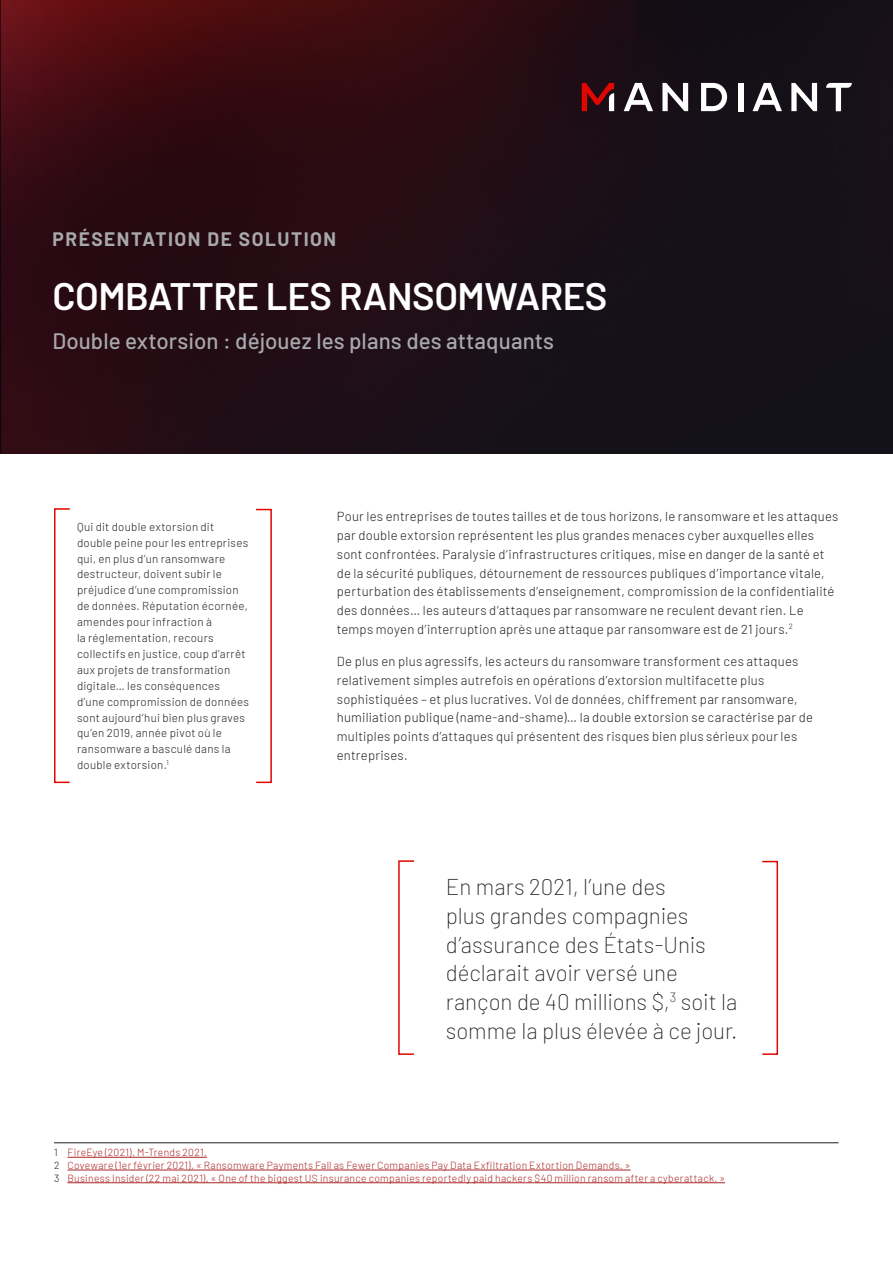
<style>
.page{position:relative;width:893px;height:1263px;background:#fff}
.page>*{position:absolute;margin:0;border:0;box-sizing:border-box;transform-origin:0 0}
.Main_Document_Headli{font:600 38.25px "Barlow";letter-spacing:-.01em;color:#fff}
.Body_Text_Light_9_13{font:200 22.35px/28.7px "Barlow";color:#231f20}
.Subhead_Main_Sent_Ca{font:500 22.35px "Barlow";color:#a8a9ad}
.Document_Type_ALL_CA{font:700 19.05px "Barlow";letter-spacing:.08em;color:#a8a9ad}
.Body_Text_Light_9_13-2{font:300 13.05px/18.8px "Barlow";letter-spacing:.02em;color:#231f20}
.Sidebar_body_Light{font:300 11.55px/15.9px "Barlow";letter-spacing:.025em;color:#231f20}
.Footnote_without_rul{font:300 10.35px "Barlow";letter-spacing:.03em;color:#ab2525}
.Footnote_with_rule{font:300 10.35px "Barlow";letter-spacing:.03em;color:#ab2525}
.s1{color:#231f20}
</style>
<div class="page">
<img style="left:0;top:0;width:893px;height:453px">
<svg style="left:624px;top:83px;width:29px;height:28px"></svg>
<svg style="left:662px;top:83px;width:26px;height:28px"></svg>
<svg style="left:701px;top:83px;width:26px;height:28px"></svg>
<div style="left:738px;top:83px;width:5px;height:28px;background:#fff"></div>
<svg style="left:752px;top:83px;width:30px;height:28px"></svg>
<svg style="left:791px;top:83px;width:26px;height:28px"></svg>
<svg style="left:826px;top:83px;width:26px;height:28px"></svg>
<svg style="left:582px;top:83px;width:32px;height:28px"></svg>
<div style="left:761px;top:861px;width:17px;height:194px;border:2px solid #e10600"></div>
<div style="left:398px;top:860px;width:17px;height:195px;border:2px solid #e10600"></div>
<div style="left:255px;top:509px;width:17px;height:274px;border:2px solid #e10600"></div>
<div style="left:54px;top:508px;width:17px;height:275px;border:2px solid #e10600"></div>
<hr style="left:54px;top:1142px;width:785px;height:1px;background:#231f20">
<hr style="left:68px;top:1157px;width:139px;height:1px;background:#ab2525">
<hr style="left:68px;top:1170px;width:562px;height:1px;background:#ab2525">
<hr style="left:68px;top:1182px;width:657px;height:1px;background:#ab2525">
<p class="Document_Type_ALL_CA" style="left:52px;top:225px;width:285px">PRÉSENTATION DE SOLUTION</p>
<p class="Main_Document_Headli" style="left:52px;top:268px;width:556px">COMBATTRE LES RANSOMWARES</p>
<p class="Subhead_Main_Sent_Ca" style="left:52px;top:324px;width:503px">Double extorsion : déjouez les plans des attaquants</p>
<p class="Sidebar_body_Light" style="left:77px;top:518px;width:174px">Qui dit double extorsion dit double peine pour les entreprises qui, en plus d’un ransomware destructeur, doivent subir le préjudice d’une compromission de données. Réputation écornée, amendes pour infraction à<br>la réglementation, recours collectifs en justice, coup d’arrêt aux projets de transformation digitale… les conséquences d’une compromission de données sont aujourd’hui bien plus graves qu’en 2019, année pivot où le ransomware a basculé dans la double extorsion.<sup>1</sup></p>
<p class="Body_Text_Light_9_13-2" style="left:337px;top:506px;width:503px">Pour les entreprises de toutes tailles et de tous horizons, le ransomware et les attaques par double extorsion représentent les plus grandes menaces cyber auxquelles elles sont confrontées. Paralysie d’infrastructures critiques, mise en danger de la santé et de la sécurité publiques, détournement de ressources publiques d’importance vitale, perturbation des établissements d’enseignement, compromission de la confidentialité des données… les auteurs d’attaques par ransomware ne reculent devant rien. Le temps moyen d’interruption après une attaque par ransomware est de 21 jours.<sup>2</sup></p>
<p class="Body_Text_Light_9_13-2" style="left:337px;top:651px;width:478px">De plus en plus agressifs, les acteurs du ransomware transforment ces attaques relativement simples autrefois en opérations d’extorsion multifacette plus sophistiquées – et plus lucratives. Vol de données, chiffrement par ransomware, humiliation publique (name-and-shame)… la double extorsion se caractérise par de multiples points d’attaques qui présentent des risques bien plus sérieux pour les entreprises.</p>
<p class="Body_Text_Light_9_13" style="left:446px;top:871px;width:293px">En mars 2021, l’une des<br>plus grandes compagnies d’assurance des États-Unis déclarait avoir versé une rançon de 40 millions $,<sup>3</sup> soit la somme la plus élevée à ce jour.</p>
<p class="Footnote_with_rule" style="left:54px;top:1145px;width:154px"><span class="s1">1</span> FireEye (2021). M-Trends 2021.</p>
<p class="Footnote_without_rul" style="left:54px;top:1158px;width:578px"><span class="s1">2</span> Coveware (1er février 2021). « Ransomware Payments Fall as Fewer Companies Pay Data Exfiltration Extortion Demands. »</p>
<p class="Footnote_without_rul" style="left:54px;top:1171px;width:673px"><span class="s1">3</span> Business Insider (22 mai 2021). « One of the biggest US insurance companies reportedly paid hackers $40 million ransom after a cyberattack. »</p>
</div>
